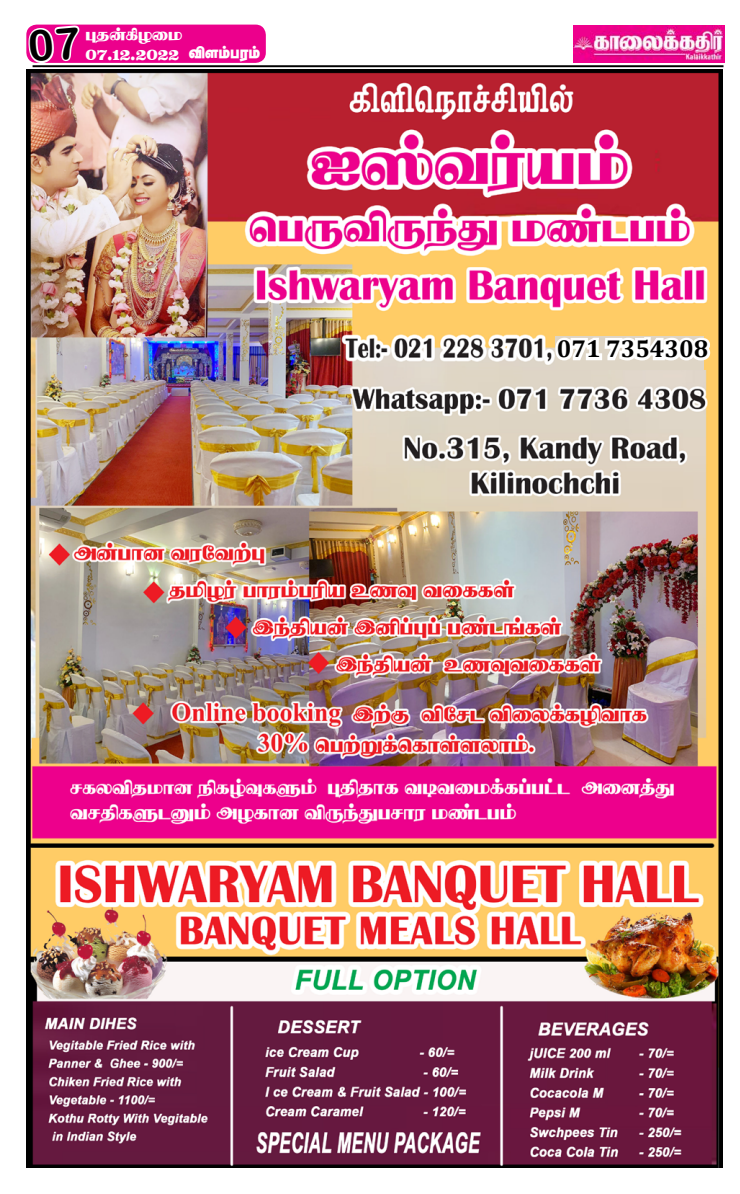
<style>
.page{position:relative;width:740px;height:1194px;background:#fff}
.page>*{position:absolute;margin:0;border:0;box-sizing:border-box;transform-origin:0 0}
.t1{font:700 24.6px "Cambria";color:#000}
.t2{font:20.7px "Bramma";color:#fff}
.t3{font:20.6px "Pallavar";color:#fff}
.t4{font:20.2px "Kambar";color:#fff}
.t5{font:18.5px "Maragadam";color:#fff}
.s1{font-family:"Maragadam";font-size:20.5px}
.s2{font-family:"Maragadam";font-size:20.7px}
</style>
<div class="page">
<hr style="left:33px;top:65px;width:690px;height:2px;background:#000">
<div style="left:26px;top:25px;width:240px;height:38px;background:#ec008c;border-radius:10px"></div>
<img style="left:573px;top:25px;width:151px;height:37px">
<img style="left:26px;top:70px;width:697px;height:1097px">
<div style="left:555px;top:328px;width:150px;height:41px;background:#ded5c6"></div>
<div style="left:704px;top:328px;width:13px;height:41px;background:#fc6"></div>
<div style="left:554px;top:322px;width:150px;height:13px;background:#fc6"></div>
<svg style="left:551px;top:333px;width:160px;height:32px"></svg>
<svg style="left:26px;top:24px;width:56px;height:46px"></svg>
<p class="t2" style="left:86px;top:27px;width:98px">A&gt;[þwç\</p>
<p class="t2" style="left:86px;top:47px;width:46px">07.12</p>
<p class="t5" style="left:191px;top:45px;width:66px">SÁDÃ«D</p>
<p class="t3" style="left:83px;top:26px;width:118px">Øk^¹Âþwç\</p>
<p class="t4" style="left:79px;top:28px;width:94px">]ºïâþwç\</p>
<p class="t4" style="left:79px;top:45px;width:173px">28.02.2022 <span class="s1">SÁDÃ«D</span></p>
<p class="t3" style="left:83px;top:44px;width:179px">04.03.2022 <span class="s2">SÁDÃ«D</span></p>
<p class="t1" style="left:557px;top:331px;width:153px">071 7354308</p>
</div>
